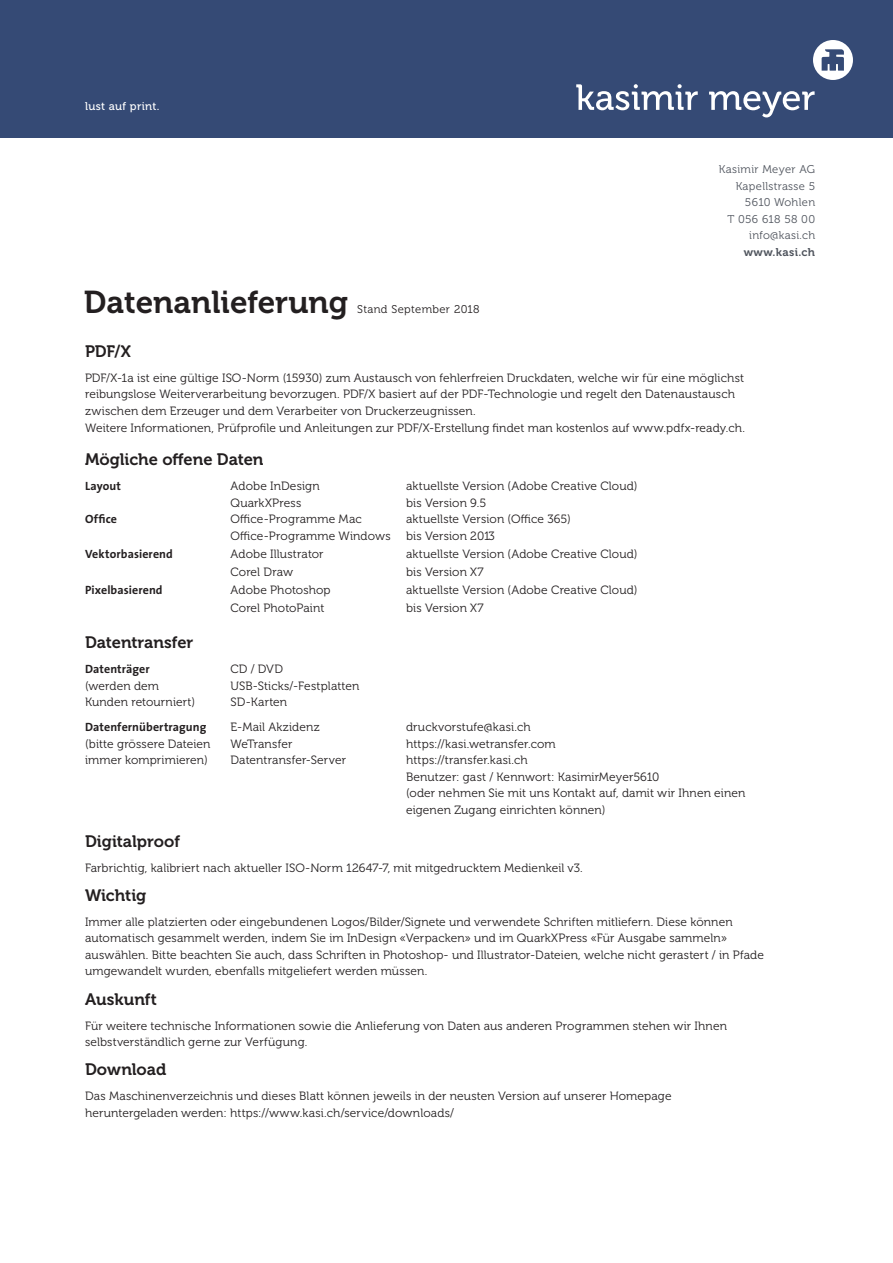
<style>
.page{position:relative;width:893px;height:1263px;background:#fff}
.page>*{position:absolute;margin:0;border:0;box-sizing:border-box;transform-origin:0 0}
.t1{font:31.5px "Museo 700";color:#231f20}
.t2{font:16.5px "Museo 700";letter-spacing:-.005em;color:#231f20}
.t3{font:12px/16.5px "Museo 300";letter-spacing:.01em;color:#231f20}
.t4{font:700 12px "The Sans";letter-spacing:.01em;color:#231f20}
.t5{font:11.25px/16.5px "Museo 300";letter-spacing:.03em;color:#4f545d;text-align:right}
.t6{font:11.25px "Museo 300";letter-spacing:.03em;color:#231f20}
.t7{font:11.25px "Museo 500";letter-spacing:.03em;color:#fff}
.t8{font:11.25px "Museo 700";letter-spacing:.03em;color:#4f545d}
</style>
<div class="page">
<div style="left:0;top:0;width:893px;height:137px;background:#354a75"></div>
<svg style="left:709px;top:91px;width:106px;height:26px"></svg>
<svg style="left:576px;top:84px;width:122px;height:26px"></svg>
<svg style="left:813px;top:40px;width:40px;height:40px"></svg>
<p class="t7" style="left:85px;top:100px;width:76px">lust auf print.</p>
<h1 class="t1" style="left:84px;top:284px;width:266px">Datenanlieferung</h1>
<p class="t6" style="left:357px;top:303px;width:124px">Stand September 2018</p>
<p class="t5" style="left:719px;top:161px;width:98px">Kasimir Meyer AG<br>Kapellstrasse 5<br>5610 Wohlen<br>T 056 618 58 00 info@kasi.ch</p>
<p class="t8" style="left:744px;top:246px;width:73px">www.kasi.ch</p>
<h2 class="t2" style="left:85px;top:342px;width:48px">PDF/X</h2>
<p class="t3" style="left:85px;top:370px;width:661px">PDF/X-1a ist eine gültige ISO-Norm (15930) zum Austausch von fehlerfreien Druckdaten, welche wir für eine möglichst reibungslose Weiterverarbeitung bevorzugen. PDF/X basiert auf der PDF-Technologie und regelt den Datenaustausch zwischen dem Erzeuger und dem Verarbeiter von Druckerzeugnissen.<br>Weitere Informationen, Prüfprofile und Anleitungen zur PDF/X-Erstellung findet man kostenlos auf www.pdfx-ready.ch.</p>
<h2 class="t2" style="left:85px;top:450px;width:180px">Mögliche offene Daten</h2>
<p class="t4" style="left:85px;top:476px;width:37px">Layout</p>
<p class="t3" style="left:231px;top:478px;width:91px">Adobe InDesign</p>
<p class="t3" style="left:406px;top:478px;width:233px">aktuellste Version (Adobe Creative Cloud)</p>
<p class="t3" style="left:231px;top:494px;width:72px">QuarkXPress</p>
<p class="t3" style="left:406px;top:494px;width:82px">bis Version 9.5</p>
<p class="t4" style="left:85px;top:509px;width:34px">Office</p>
<p class="t3" style="left:231px;top:511px;width:133px">Office-Programme Mac</p>
<p class="t3" style="left:406px;top:511px;width:166px">aktuellste Version (Office 365)</p>
<p class="t3" style="left:231px;top:527px;width:162px">Office-Programme Windows</p>
<p class="t3" style="left:406px;top:527px;width:90px">bis Version 2013</p>
<p class="t4" style="left:85px;top:544px;width:89px">Vektorbasierend</p>
<p class="t3" style="left:231px;top:546px;width:95px">Adobe Illustrator</p>
<p class="t3" style="left:406px;top:546px;width:233px">aktuellste Version (Adobe Creative Cloud)</p>
<p class="t3" style="left:231px;top:564px;width:64px">Corel Draw</p>
<p class="t3" style="left:406px;top:564px;width:79px">bis Version X7</p>
<p class="t4" style="left:85px;top:580px;width:79px">Pixelbasierend</p>
<p class="t3" style="left:231px;top:582px;width:102px">Adobe Photoshop</p>
<p class="t3" style="left:406px;top:582px;width:233px">aktuellste Version (Adobe Creative Cloud)</p>
<p class="t3" style="left:231px;top:600px;width:95px">Corel PhotoPaint</p>
<p class="t3" style="left:406px;top:600px;width:79px">bis Version X7</p>
<h2 class="t2" style="left:85px;top:633px;width:110px">Datentransfer</h2>
<p class="t4" style="left:85px;top:659px;width:66px">Datenträger</p>
<p class="t3" style="left:231px;top:661px;width:54px">CD / DVD</p>
<p class="t3" style="left:85px;top:677px;width:76px">(werden dem</p>
<p class="t3" style="left:231px;top:677px;width:130px">USB-Sticks/-Festplatten</p>
<p class="t3" style="left:85px;top:694px;width:112px">Kunden retourniert)</p>
<p class="t3" style="left:231px;top:694px;width:58px">SD-Karten</p>
<p class="t4" style="left:85px;top:717px;width:123px">Datenfernübertragung</p>
<p class="t3" style="left:231px;top:719px;width:91px">E-Mail Akzidenz</p>
<p class="t3" style="left:406px;top:719px;width:126px">druckvorstufe@kasi.ch</p>
<p class="t3" style="left:85px;top:735px;width:127px">(bitte grössere Dateien</p>
<p class="t3" style="left:231px;top:735px;width:63px">WeTransfer</p>
<p class="t3" style="left:406px;top:735px;width:151px">https://kasi.wetransfer.com</p>
<p class="t3" style="left:85px;top:752px;width:124px">immer komprimieren)</p>
<p class="t3" style="left:231px;top:752px;width:117px">Datentransfer-Server</p>
<p class="t3" style="left:406px;top:752px;width:341px">https://transfer.kasi.ch<br>Benutzer: gast / Kennwort: KasimirMeyer5610<br>(oder nehmen Sie mit uns Kontakt auf, damit wir Ihnen einen eigenen Zugang einrichten können)</p>
<h2 class="t2" style="left:85px;top:832px;width:97px">Digitalproof</h2>
<p class="t3" style="left:85px;top:859px;width:499px">Farbrichtig, kalibriert nach aktueller ISO-Norm 12647-7, mit mitgedrucktem Medienkeil v3.</p>
<h2 class="t2" style="left:85px;top:886px;width:63px">Wichtig</h2>
<p class="t3" style="left:85px;top:914px;width:680px">Immer alle platzierten oder eingebundenen Logos/Bilder/Signete und verwendete Schriften mitliefern. Diese können automatisch gesammelt werden, indem Sie im InDesign «Verpacken» und im QuarkXPress «Für Ausgabe sammeln» auswählen. Bitte beachten Sie auch, dass Schriften in Photoshop- und Illustrator-Dateien, welche nicht gerastert / in Pfade umgewandelt wurden, ebenfalls mitgeliefert werden müssen.</p>
<h2 class="t2" style="left:85px;top:990px;width:73px">Auskunft</h2>
<p class="t3" style="left:85px;top:1017px;width:643px">Für weitere technische Informationen sowie die Anlieferung von Daten aus anderen Programmen stehen wir Ihnen selbstverständlich gerne zur Verfügung.</p>
<h2 class="t2" style="left:85px;top:1060px;width:83px">Download</h2>
<p class="t3" style="left:85px;top:1088px;width:588px">Das Maschinenverzeichnis und dieses Blatt können jeweils in der neusten Version auf unserer Homepage heruntergeladen werden: https://www.kasi.ch/service/downloads/</p>
</div>
